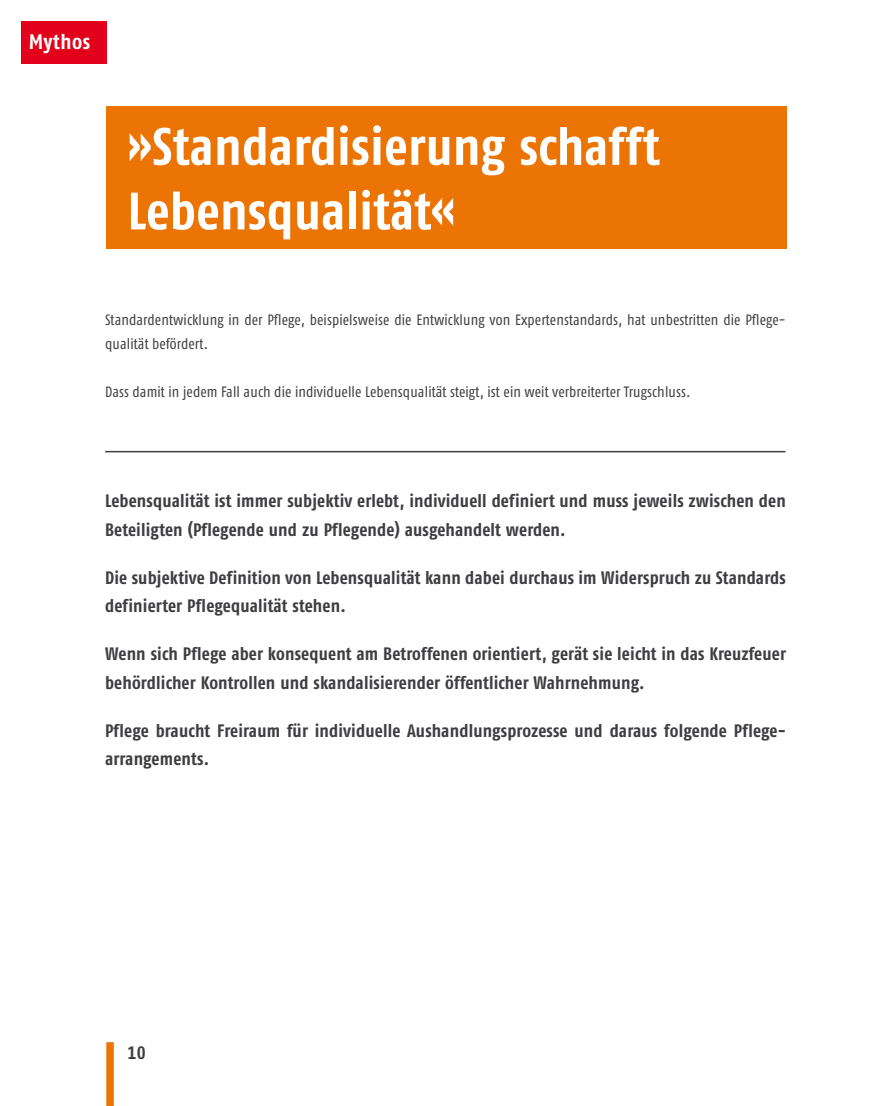
<style>
.page{position:relative;width:893px;height:1106px;background:#fff}
.page>*{position:absolute;margin:0;border:0;box-sizing:border-box;transform-origin:0 0}
.t1{font:700 52.5px/64.5px "Fago Co";letter-spacing:.005em;color:#fff}
.t2{font:21px "Fago Co Bold Tf";letter-spacing:.025em;color:#fff}
.t3{font:18px/28.5px "Fago Co Bold Tf";letter-spacing:.01em;color:#3e3d40}
.t4{font:18px "Fago Co Bold Tf Caps";color:#3e3d40}
.t5{font:15px/24px "Fago Co Regular Tf";letter-spacing:.01em;color:#3e3d40}
</style>
<div class="page">
<div style="left:106px;top:1042px;width:8px;height:64px;background:#ec7405"></div>
<div style="left:106px;top:106px;width:681px;height:143px;background:#ec7405"></div>
<div style="left:21px;top:21px;width:85px;height:43px;background:#e2001a"></div>
<hr style="left:105px;top:451px;width:680px;height:1px;background:#3e3d40">
<p class="t2" style="left:29px;top:29px;width:63px">Mythos</p>
<h1 class="t1" style="left:128px;top:114px;width:534px">»Standardisierung schafft<br>Lebensqualität«</h1>
<p class="t5" style="left:105px;top:307px;width:682px">Standardentwicklung in der Pflege, beispielsweise die Entwicklung von Expertenstandards, hat unbestritten die Pflege&shy;qualität befördert.</p>
<p class="t5" style="left:105px;top:379px;width:587px">Dass damit in jedem Fall auch die individuelle Lebensqualität steigt, ist ein weit verbreiterter Trugschluss.</p>
<p class="t3" style="left:105px;top:486px;width:682px">Lebensqualität ist immer subjektiv erlebt, individuell definiert und muss jeweils zwischen den<br>Beteiligten (Pflegende und zu Pflegende) ausgehandelt werden.</p>
<p class="t3" style="left:105px;top:563px;width:682px">Die subjektive Definition von Lebensqualität kann dabei durchaus im Widerspruch zu Standards definierter Pflegequalität stehen.</p>
<p class="t3" style="left:105px;top:639px;width:682px">Wenn sich Pflege aber konsequent am Betroffenen orientiert, gerät sie leicht in das Kreuzfeuer behördlicher Kontrollen und skandalisierender öffentlicher Wahrnehmung.</p>
<p class="t3" style="left:105px;top:716px;width:682px">Pflege braucht Freiraum für individuelle Aushandlungsprozesse und daraus folgende Pflege&shy;arrangements.</p>
<p class="t4" style="left:128px;top:1041px;width:20px">10</p>
</div>
